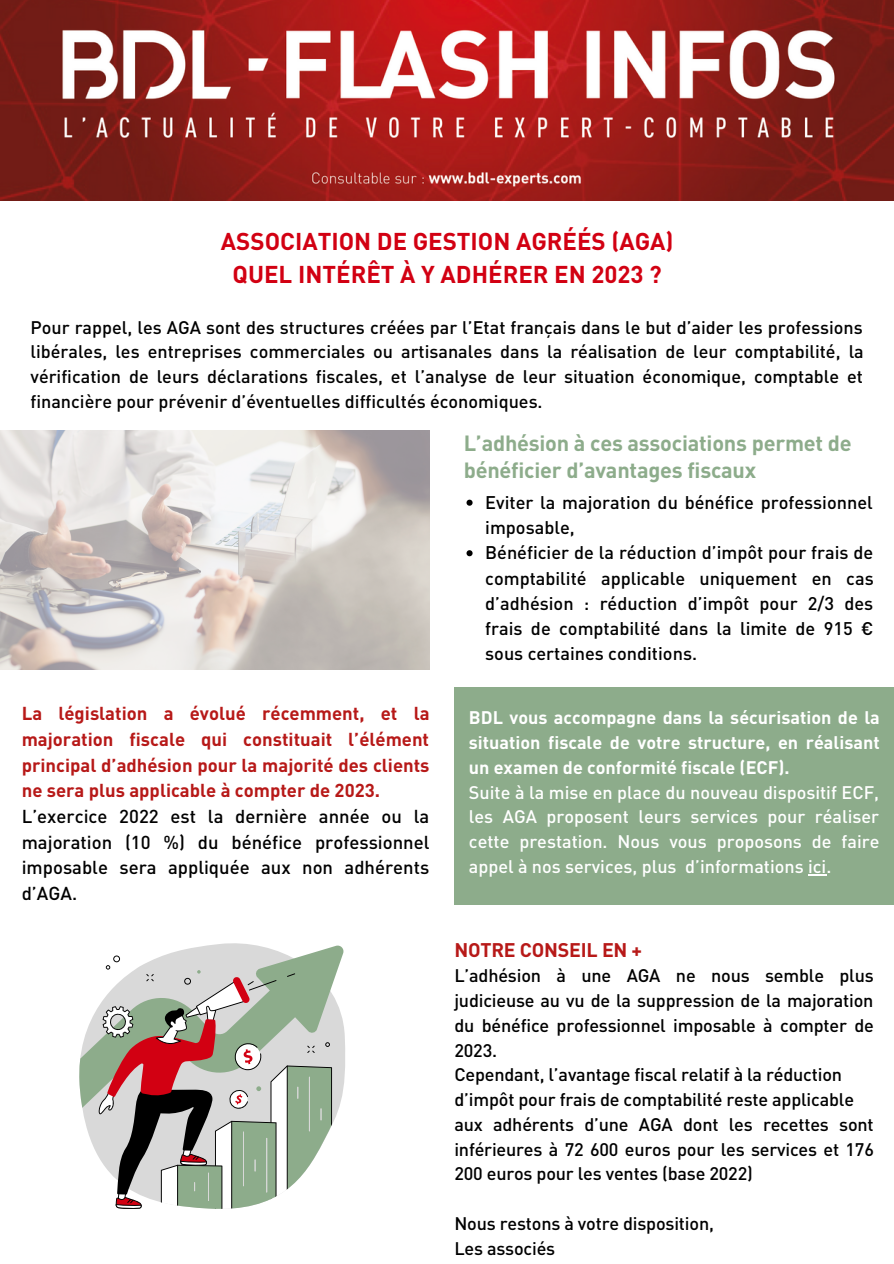
<style>
.page{position:relative;width:894px;height:1264px;background:#fff}
.page>*{position:absolute;margin:0;border:0;box-sizing:border-box;transform-origin:0 0}
.t1{font:700 24px/32.7px "DINOT";color:#d20012;text-align:center}
.t2{font:700 21.75px/27px "DINOT";letter-spacing:-.01em;color:#8dac8b}
.t3{font:700 19.5px "DINOT";letter-spacing:-.01em;color:#b71918}
.t4{font:700 18.45px/25.7px "DINOT";color:#b71918;text-align:justify}
.t5{font:500 18.45px/25.7px "DINOT";color:#000;text-align:justify}
.t6{font:500 18.15px/25.2px "DINOT";color:#000}
.t7{font:500 18px/24.8px "DINOT";letter-spacing:-.01em;color:#000}
.t8{font:500 18px/24.8px "DINOT";color:#fff;text-align:justify}
.t9{font:700 18px/24.8px "DINOT";color:#fff;text-align:justify}
</style>
<div class="page">
<img style="left:0;top:430px;width:429px;height:239px">
<img style="left:0;top:0;width:893px;height:200px">
<div style="left:454px;top:687px;width:439px;height:217px;background:#8dac8b"></div>
<svg style="left:79px;top:944px;width:265px;height:264px"></svg>
<svg style="left:466px;top:499px;width:6px;height:6px"></svg>
<svg style="left:466px;top:550px;width:6px;height:6px"></svg>
<svg style="left:808px;top:874px;width:18px;height:1px"></svg>
<h1 class="t1" style="left:221px;top:224px;width:454px">ASSOCIATION DE GESTION AGRÉÉS (AGA)<br>QUEL INTÉRÊT À Y ADHÉRER EN 2023 ?</h1>
<p class="t7" style="left:31px;top:314px;width:834px;text-align:justify">Pour rappel, les AGA sont des structures créées par l’Etat français dans le but d’aider les professions libérales, les entreprises commerciales ou artisanales dans la réalisation de leur comptabilité, la vérification de leurs déclarations fiscales, et l’analyse de leur situation économique, comptable et financière pour prévenir d’éventuelles difficultés économiques.</p>
<p class="t4" style="left:22px;top:700px;width:409px">La législation a évolué récemment, et la majoration fiscale qui constituait l’élément principal d’adhésion pour la majorité des clients ne sera plus applicable à compter de 2023.</p>
<p class="t5" style="left:22px;top:802px;width:409px">L’exercice 2022 est la dernière année ou la majoration (10 %) du bénéfice professionnel imposable sera appliquée aux non adhérents d’AGA.</p>
<p class="t2" style="left:463px;top:429px;width:389px">L’adhésion à ces associations permet de bénéficier d’avantages fiscaux</p>
<p class="t6" style="left:485px;top:489px;width:390px">Eviter la majoration du bénéfice professionnel imposable,<br>Bénéficier de la réduction d’impôt pour frais de comptabilité applicable uniquement en cas d’adhésion : réduction d’impôt pour 2/3 des frais de comptabilité dans la limite de 915 € sous certaines conditions.</p>
<p class="t9" style="left:469px;top:704px;width:412px">BDL vous accompagne dans la sécurisation de la situation fiscale de votre structure, en réalisant un examen de conformité fiscale (ECF).</p>
<p class="t8" style="left:469px;top:779px;width:412px">Suite à la mise en place du nouveau dispositif ECF, les AGA proposent leurs services pour réaliser cette prestation. Nous vous proposons de faire appel à nos services, plus d’informations ici.</p>
<p class="t3" style="left:454px;top:937px;width:189px">NOTRE CONSEIL EN +</p>
<p class="t7" style="left:454px;top:962px;width:421px">L’adhésion à une AGA ne nous semble plus judicieuse au vu de la suppression de la majoration du bénéfice professionnel imposable à compter de 2023.<br>Cependant, l’avantage fiscal relatif à la réduction d’impôt pour frais de comptabilité reste applicable aux adhérents d’une AGA dont les recettes sont inférieures à 72 600 euros pour les services et 176<br>200 euros pour les ventes (base 2022)</p>
<p class="t7" style="left:454px;top:1210px;width:261px">Nous restons à votre disposition,<br>Les associés</p>
</div>
